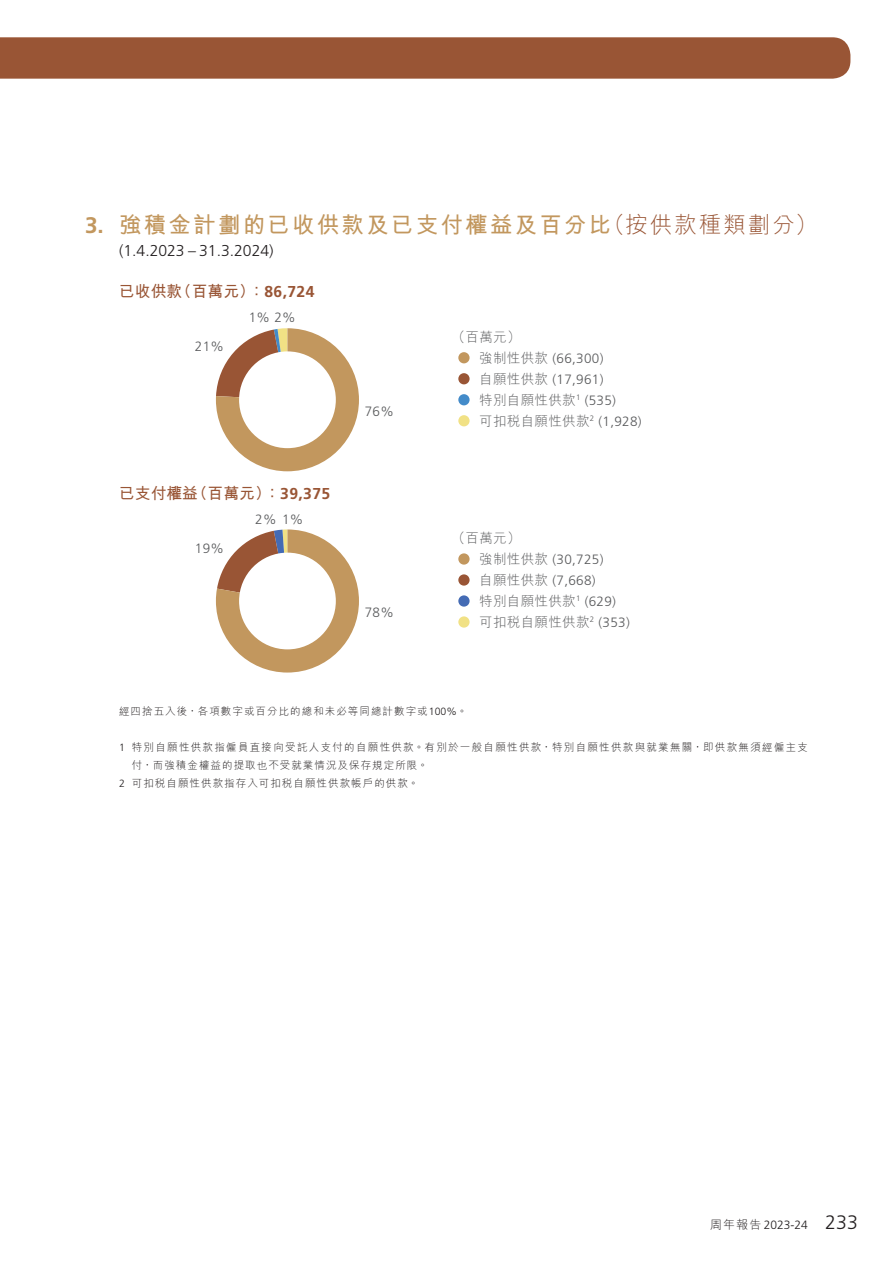
<style>
.page{position:relative;width:893px;height:1263px;background:#fff}
.page>*{position:absolute;margin:0;border:0;box-sizing:border-box;transform-origin:0 0}
.t1{font:700 22.5px "M Hei HK";letter-spacing:.1em;color:#c2975e}
.t2{font:15.75px "M Hei HK Bold E Ten B5 H";letter-spacing:.005em;color:#995535}
.t3{font:300 15.75px "Frutiger LT Std";color:#231f20}
.t4{font:300 13.5px/21px "Frutiger LT Std";letter-spacing:.025em;color:#595a5c}
.t5{font:13.5px/21px "M Hei HK Light E Ten B5 H";letter-spacing:.025em;color:#595a5c}
.t6{font:300 12px "Frutiger LT Std";color:#231f20}
.t7{font:300 10.5px "M Hei HK";letter-spacing:.1em;color:#231f20}
.t8{font:300 10.5px "M Hei HK";letter-spacing:.125em;color:#231f20}
.s1{font-family:"Frutiger LT Std"}
.s2{font-weight:300;color:#995535}
.s3{font-family:"Frutiger LT Std";font-weight:700}
.s4{font-family:"M Hei HK Light E Ten B5 H";font-weight:400}
.s5{font-family:"Frutiger LT Std";font-weight:300}
.s6{font-family:"M Hei HK"}
.s7{font-size:19.5px}
</style>
<div class="page">
<div style="left:0;top:37px;width:850px;height:42px;background:#995535"></div>
<svg style="left:216px;top:328px;width:63px;height:63px"></svg>
<svg style="left:216px;top:328px;width:143px;height:143px;background:#ba8c59"></svg>
<div style="left:239px;top:351px;width:97px;height:97px;background:#fff;border-radius:50%"></div>
<div style="left:458px;top:352px;width:12px;height:11px;background:#c2975e;border-radius:50%"></div>
<div style="left:458px;top:373px;width:12px;height:11px;background:#995535;border-radius:50%"></div>
<div style="left:458px;top:394px;width:12px;height:11px;background:#438bc9;border-radius:50%"></div>
<div style="left:458px;top:415px;width:12px;height:11px;background:#f1e185;border-radius:50%"></div>
<svg style="left:216px;top:529px;width:143px;height:143px"></svg>
<div style="left:239px;top:553px;width:97px;height:96px;background:#fff;border-radius:50%"></div>
<div style="left:458px;top:553px;width:12px;height:12px;background:#c2975e;border-radius:50%"></div>
<div style="left:458px;top:574px;width:12px;height:12px;background:#995535;border-radius:50%"></div>
<div style="left:458px;top:595px;width:12px;height:12px;background:#446bb4;border-radius:50%"></div>
<div style="left:458px;top:616px;width:12px;height:12px;background:#f1e185;border-radius:50%"></div>
<h1 class="t1" style="left:85px;top:208px;width:734px"><span class="s1">3.</span> 強積金計劃的已收供款及已支付權益及百分比<span class="s2">（按供款種類劃分）</span></h1>
<h2 class="t3" style="left:119px;top:242px;width:156px">(1.4.2023 – 31.3.2024)</h2>
<h2 class="t2" style="left:119px;top:280px;width:197px">已收供款（百萬元）：<span class="s3">86,724</span></h2>
<p class="t4" style="left:195px;top:336px;width:31px">21%</p>
<p class="t4" style="left:249px;top:307px;width:49px">1% 2%</p>
<h2 class="t2" style="left:119px;top:481px;width:213px">已支付權益（百萬元）：<span class="s3">39,375</span></h2>
<p class="t4" style="left:195px;top:538px;width:31px">19%</p>
<p class="t4" style="left:255px;top:508px;width:50px">2% 1%</p>
<p class="t4" style="left:365px;top:401px;width:31px">76%</p>
<p class="t4" style="left:365px;top:602px;width:31px">78%</p>
<p class="t5" style="left:452px;top:326px;width:70px">（百萬元）</p>
<p class="t4" style="left:479px;top:348px;width:126px"><span class="s4">強制性供款</span> (66,300)<span class="s4">自願性供款</span> (17,961)</p>
<p class="t5" style="left:479px;top:389px;width:164px">特別自願性供款<sup>1</sup> <span class="s5">(535)<br></span>可扣稅自願性供款<sup>2</sup> <span class="s5">(1,928)</span></p>
<p class="t5" style="left:452px;top:527px;width:70px">（百萬元）</p>
<p class="t4" style="left:479px;top:549px;width:126px"><span class="s4">強制性供款</span> (30,725)<span class="s4">自願性供款</span> (7,668)</p>
<p class="t5" style="left:479px;top:590px;width:152px">特別自願性供款<sup>1</sup> <span class="s5">(629)</span>可扣稅自願性供款<sup>2</sup> <span class="s5">(353)</span></p>
<p class="t7" style="left:119px;top:706px;width:350px">經四捨五入後，各項數字或百分比的總和未必等同總計數字或<span class="s1">100%</span>。</p>
<p class="t8" style="left:119px;top:742px;width:690px"><span class="s1">1</span> 特別自願性供款指僱員直接向受託人支付的自願性供款。有別於一般自願性供款，特別自願性供款與就業無關，即供款無須經僱主支</p>
<p class="t7" style="left:132px;top:760px;width:298px">付，而強積金權益的提取也不受就業情況及保存規定所限。</p>
<p class="t7" style="left:119px;top:778px;width:301px"><span class="s1">2</span> 可扣稅自願性供款指存入可扣稅自願性供款帳戶的供款。</p>
<p class="t6" style="left:710px;top:1218px;width:150px"><span class="s6">周年報告</span> 2023-24 <span class="s7">233</span></p>
</div>
